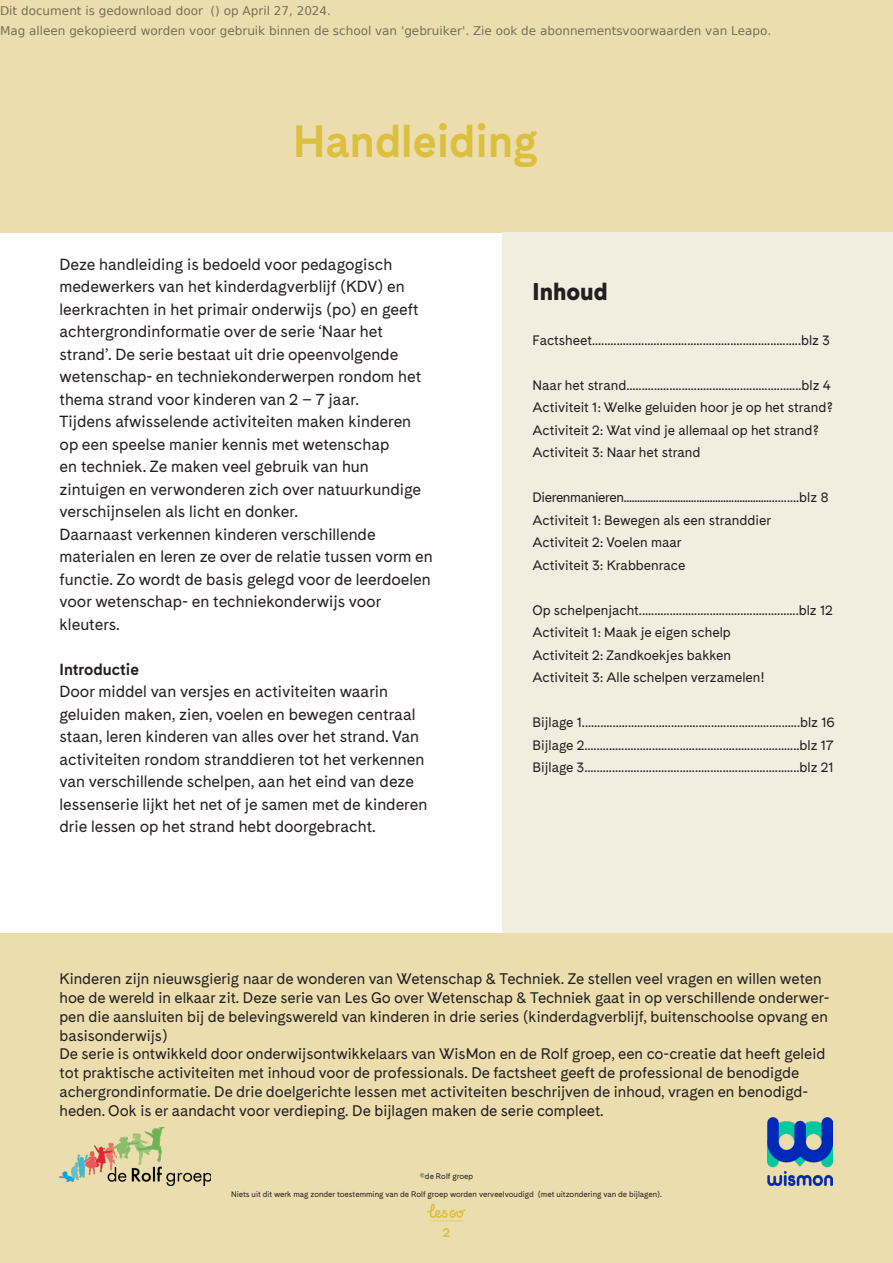
<style>
.page{position:relative;width:893px;height:1263px;background:#fff}
.page>*{position:absolute;margin:0;border:0;box-sizing:border-box;transform-origin:0 0}
.t1{font:700 42px "Cadiz";color:#dbbf3d}
.t2{font:900 22.5px "Cadiz";color:#231f20}
.t3{font:15px/22.5px "Cadiz";color:#231f20}
.t4{font:700 15px "Cadiz";color:#231f20}
.t5{font:14.25px/18.8px "Cadiz";color:#231f20}
.t6{font:12.75px "Cadiz";color:#231f20}
.t7{font:12.75px "Cadiz";letter-spacing:-.03em;color:#231f20}
.t8{font:12px/20.4px "DejaVu Sans";color:rgb(0 0 0/.5)}
.t9{font:700 12px "Cadiz";color:#dbbf3d}
.t10{font:7.5px "Cadiz";color:#231f20}
</style>
<div class="page">
<div style="left:0;top:0;width:893px;height:232px;background:#ebddae"></div>
<div style="left:502px;top:232px;width:391px;height:1031px;background:#f1eedf"></div>
<div style="left:0;top:933px;width:893px;height:330px;background:#ebddae"></div>
<img style="left:767px;top:1118px;width:65px;height:68px">
<img style="left:59px;top:1127px;width:151px;height:58px">
<svg style="left:427px;top:1204px;width:39px;height:18px"></svg>
<p class="t8" style="left:0;top:0;width:773px">Dit document is gedownload door () op April 27, 2024.<br>Mag alleen gekopieerd worden voor gebruik binnen de school van 'gebruiker'. Zie ook de abonnementsvoorwaarden van Leapo.</p>
<p class="t1" style="left:293px;top:111px;width:246px">Handleiding</p>
<p class="t3" style="left:60px;top:253px;width:363px">Deze handleiding is bedoeld voor pedagogisch medewerkers van het kinderdagverblijf (KDV) en leerkrachten in het primair onderwijs (po) en geeft achtergrondinformatie over de serie ‘Naar het strand’. De serie bestaat uit drie opeenvolgende wetenschap- en techniekonderwerpen rondom het thema strand voor kinderen van 2 – 7 jaar.</p>
<p class="t3" style="left:60px;top:410px;width:363px">Tijdens afwisselende activiteiten maken kinderen op een speelse manier kennis met wetenschap<br>en techniek. Ze maken veel gebruik van hun zintuigen en verwonderen zich over natuurkundige verschijnselen als licht en donker.</p>
<p class="t3" style="left:60px;top:523px;width:375px">Daarnaast verkennen kinderen verschillende materialen en leren ze over de relatie tussen vorm en functie. Zo wordt de basis gelegd voor de leerdoelen voor wetenschap- en techniekonderwijs voor kleuters.</p>
<p class="t4" style="left:60px;top:658px;width:81px">Introductie</p>
<p class="t3" style="left:60px;top:680px;width:369px">Door middel van versjes en activiteiten waarin geluiden maken, zien, voelen en bewegen centraal staan, leren kinderen van alles over het strand. Van activiteiten rondom stranddieren tot het verkennen van verschillende schelpen, aan het eind van deze lessenserie lijkt het net of je samen met de kinderen drie lessen op het strand hebt doorgebracht.</p>
<p class="t2" style="left:533px;top:274px;width:77px">Inhoud</p>
<p class="t6" style="left:533px;top:331px;width:299px">Factsheet....................................................................blz 3</p>
<p class="t6" style="left:533px;top:376px;width:300px">Naar het strand.........................................................blz 4</p>
<p class="t6" style="left:533px;top:398px;width:302px">Activiteit 1: Welke geluiden hoor je op het strand?</p>
<p class="t6" style="left:533px;top:421px;width:288px">Activiteit 2: Wat vind je allemaal op het strand?</p>
<p class="t6" style="left:533px;top:443px;width:169px">Activiteit 3: Naar het strand</p>
<p class="t7" style="left:533px;top:488px;width:297px">Dierenmanieren................................................................blz 8</p>
<p class="t6" style="left:533px;top:511px;width:240px">Activiteit 1: Bewegen als een stranddier</p>
<p class="t6" style="left:533px;top:533px;width:151px">Activiteit 2: Voelen maar</p>
<p class="t6" style="left:533px;top:556px;width:154px">Activiteit 3: Krabbenrace</p>
<p class="t6" style="left:533px;top:601px;width:302px">Op schelpenjacht....................................................blz 12</p>
<p class="t6" style="left:533px;top:623px;width:200px">Activiteit 1: Maak je eigen schelp</p>
<p class="t6" style="left:533px;top:646px;width:200px">Activiteit 2: Zandkoekjes bakken</p>
<p class="t6" style="left:533px;top:668px;width:233px">Activiteit 3: Alle schelpen verzamelen!</p>
<p class="t6" style="left:533px;top:713px;width:304px">Bijlage 1.......................................................................blz 16</p>
<p class="t6" style="left:533px;top:736px;width:302px">Bijlage 2......................................................................blz 17</p>
<p class="t6" style="left:533px;top:758px;width:302px">Bijlage 3......................................................................blz 21</p>
<p class="t5" style="left:60px;top:970px;width:772px">Kinderen zijn nieuwsgierig naar de wonderen van Wetenschap &amp; Techniek. Ze stellen veel vragen en willen weten hoe de wereld in elkaar zit. Deze serie van Les Go over Wetenschap &amp; Techniek gaat in op verschillende onderwer&shy;pen die aansluiten bij de belevingswereld van kinderen in drie series (kinderdagverblijf, buitenschoolse opvang en basisonderwijs)</p>
<p class="t5" style="left:60px;top:1045px;width:767px">De serie is ontwikkeld door onderwijsontwikkelaars van WisMon en de Rolf groep, een co-creatie dat heeft geleid tot praktische activiteiten met inhoud voor de professionals. De factsheet geeft de professional de benodigde achergrondinformatie. De drie doelgerichte lessen met activiteiten beschrijven de inhoud, vragen en benodigd&shy;heden. Ook is er aandacht voor verdieping. De bijlagen maken de serie compleet.</p>
<p class="t10" style="left:420px;top:1170px;width:55px">©de Rolf groep</p>
<p class="t10" style="left:231px;top:1188px;width:432px">Niets uit dit werk mag zonder toestemming van de Rolf groep worden verveelvoudigd (met uitzondering van de bijlagen).</p>
<p class="t9" style="left:443px;top:1224px;width:9px">2</p>
</div>
